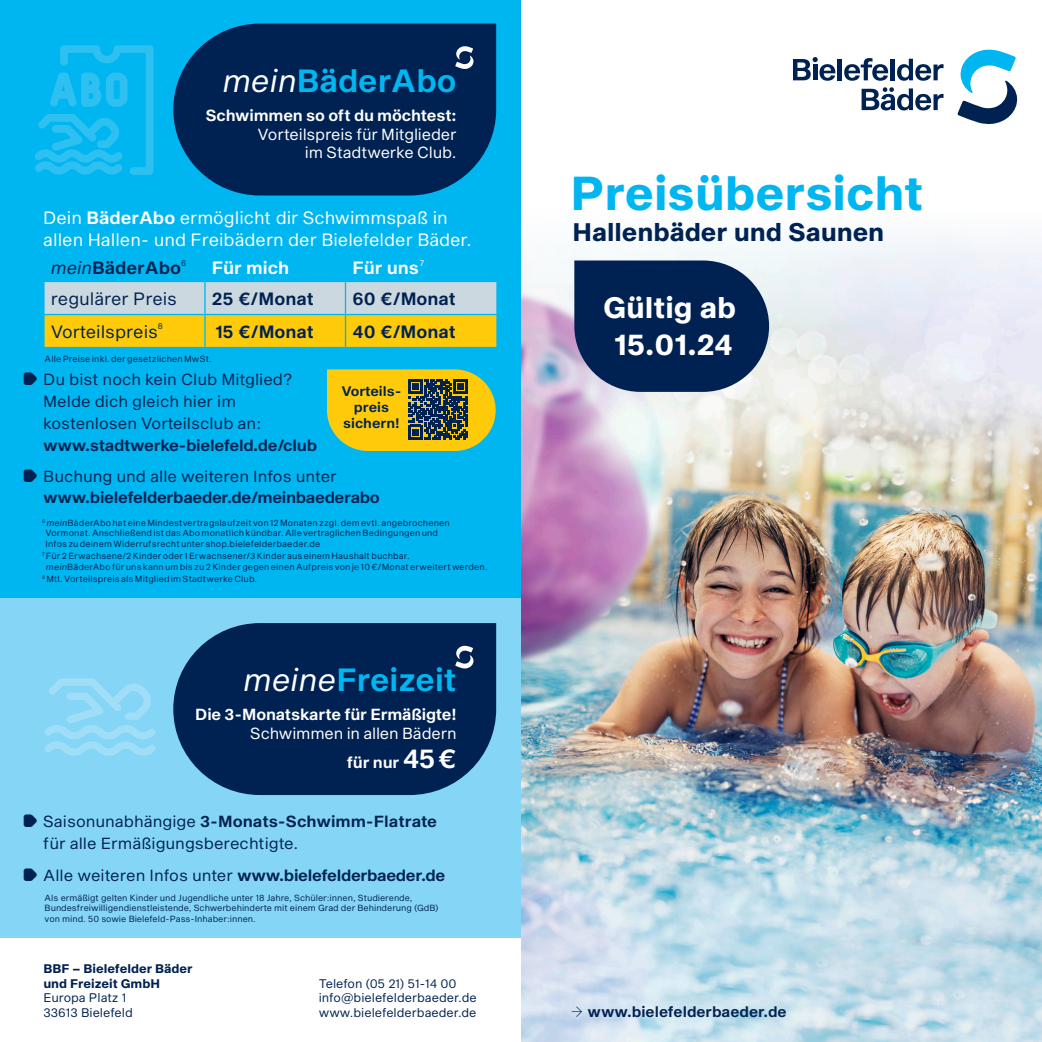
<style>
.page{position:relative;width:1042px;height:1042px;background:#fff}
.page>*{position:absolute;margin:0;border:0;box-sizing:border-box;transform-origin:0 0}
.t1{font:700 46.73px "S Sequel";color:#00b6f0}
.t2{font:31.5px "S Sequel Semi";color:#00b6f0}
.t3{font:700 28.88px/37.6px "S Sequel";color:#fff;text-align:center}
.t4{font:700 24.85px "S Sequel";color:#002252}
.t5{font:17.5px/21.9px "S Sequel";color:#fff}
.t6{font:17.5px "S Sequel Semi";color:#002252}
.t7{font:17.5px "S Sequel";color:#002252}
.t8{font:17.5px "S Sequel Semi";color:#fff}
.t9{font:15.75px/21.9px "S Sequel";color:#002252}
.t10{font:15.75px "S Sequel Semi";letter-spacing:-.02em;color:#002252}
.t11{font:15.75px/18.9px "S Sequel";letter-spacing:-.01em;color:#fff;text-align:right}
.t12{font:15.75px "S Sequel Semi";letter-spacing:-.01em;color:#fff}
.t13{font:15.75px "S Sequel Semi";color:#002252}
.t14{font:14.88px "S Sequel Semi";color:#002252}
.t15{font:13.47px/16.3px "S Sequel Semi";color:#002252;text-align:center}
.t16{font:12.25px/14.7px "S Sequel";color:#002252}
.t17{font:700 12.25px/14.7px "S Sequel";color:#002252}
.t18{font:8.75px/10.5px "S Sequel";letter-spacing:.015em;color:#002252}
.t19{font:8.22px "S Sequel";color:#002252}
.t20{font:8.22px "S Sequel";color:#fff}
.s1{font-family:"S Sequel";font-style:italic;color:#fff}
.s2{font-family:"S Sequel Semi"}
.s3{font-family:"S Sequel Expert";font-style:italic}
.s4{font-style:italic}
.s5{font-size:26.25px}
.s6{font-family:"S Sequel"}
</style>
<div class="page">
<div style="left:0;top:598px;width:521px;height:340px;background:#85d5f7"></div>
<div style="left:0;top:0;width:521px;height:598px;background:#00b6f0"></div>
<svg style="left:35px;top:45px;width:118px;height:130px"></svg>
<img style="left:521px;top:235px;width:521px;height:807px">
<svg style="left:45px;top:282px;width:451px;height:65px;background:#e2d075"></svg>
<hr style="left:204px;top:282px;width:2px;height:32px;background:#00b6f0">
<hr style="left:345px;top:282px;width:1px;height:32px;background:#00b6f0">
<hr style="left:43px;top:314px;width:162px;height:1px;background:#00b6f0">
<hr style="left:205px;top:314px;width:140px;height:1px;background:#00b6f0">
<hr style="left:204px;top:315px;width:2px;height:32px;background:#00b6f0">
<hr style="left:345px;top:314px;width:153px;height:1px;background:#00b6f0">
<hr style="left:345px;top:315px;width:1px;height:32px;background:#00b6f0">
<svg style="left:173px;top:24px;width:323px;height:171px;background:#002e5f"></svg>
<svg style="left:455px;top:46px;width:19px;height:23px"></svg>
<svg style="left:173px;top:623px;width:323px;height:172px;background:#0b3160"></svg>
<svg style="left:455px;top:646px;width:19px;height:22px"></svg>
<svg style="left:45px;top:678px;width:111px;height:78px"></svg>
<svg style="left:861px;top:87px;width:82px;height:23px"></svg>
<svg style="left:793px;top:57px;width:42px;height:24px"></svg>
<div style="left:837px;top:59px;width:5px;height:21px;background:#002252"></div>
<svg style="left:844px;top:58px;width:44px;height:23px"></svg>
<hr style="left:890px;top:59px;width:4px;height:21px;background:#002252">
<svg style="left:897px;top:59px;width:46px;height:22px"></svg>
<svg style="left:957px;top:49px;width:61px;height:75px"></svg>
<svg style="left:574px;top:260px;width:195px;height:132px;background:#1a3863"></svg>
<svg style="left:327px;top:369px;width:169px;height:82px;background:#b6a72b"></svg>
<svg style="left:572px;top:1006px;width:10px;height:11px"></svg>
<h2 class="t2" style="left:222px;top:58px;width:236px"><span class="s1">mein</span>BäderAbo</h2>
<h3 class="t12" style="left:206px;top:104px;width:252px">Schwimmen so oft du möchtest:</h3>
<h3 class="t11" style="left:257px;top:125px;width:201px">Vorteilspreis für Mitglieder im Stadtwerke Club.</h3>
<h3 class="t5" style="left:43px;top:208px;width:430px">Dein <span class="s2">BäderAbo</span> ermöglicht dir Schwimmspaß in allen Hallen- und Freibädern der Bielefelder Bäder.</h3>
<h3 class="t6" style="left:51px;top:256px;width:132px"><span class="s3">mein</span>BäderAbo</h3>
<p class="t19" style="left:181px;top:257px;width:7px">6</p>
<h3 class="t8" style="left:212px;top:256px;width:79px">Für mich</h3>
<h3 class="t8" style="left:352px;top:256px;width:68px">Für uns</h3>
<p class="t20" style="left:420px;top:257px;width:6px">7</p>
<h3 class="t7" style="left:51px;top:286px;width:128px">regulärer Preis</h3>
<h3 class="t6" style="left:212px;top:286px;width:103px">25 €/Monat</h3>
<h3 class="t6" style="left:352px;top:286px;width:105px">60 €/Monat</h3>
<h3 class="t7" style="left:51px;top:319px;width:108px">Vorteilspreis</h3>
<p class="t19" style="left:158px;top:321px;width:7px">8</p>
<h3 class="t6" style="left:215px;top:319px;width:100px">15 €/Monat</h3>
<h3 class="t6" style="left:352px;top:319px;width:105px">40 €/Monat</h3>
<p class="t18" style="left:45px;top:354px;width:169px">Alle Preise inkl. der gesetzlichen MwSt.</p>
<h3 class="t9" style="left:43px;top:369px;width:251px">Du bist noch kein Club Mitglied?<br>Melde dich gleich hier im kostenlosen Vorteilsclub an:</h3>
<h3 class="t10" style="left:43px;top:434px;width:275px">www.stadtwerke-bielefeld.de/club</h3>
<h3 class="t15" style="left:341px;top:383px;width:62px">Vorteils&shy;preis sichern!</h3>
<h3 class="t9" style="left:43px;top:466px;width:295px">Buchung und alle weiteren Infos unter</h3>
<h3 class="t10" style="left:43px;top:486px;width:338px">www.bielefelderbaeder.de/meinbaederabo</h3>
<p class="t18" style="left:45px;top:518px;width:406px;text-indent:-3px"><sup>6</sup> <span class="s4">mein</span>BäderAbo hat eine Mindestvertragslaufzeit von 12 Monaten zzgl. dem evtl. angebrochenen<br>Vormonat. Anschließend ist das Abo monatlich kündbar. Alle vertraglichen Bedingungen und<br>Infos zu deinem Widerrufsrecht unter shop.bielefelderbaeder.de</p>
<p class="t18" style="left:42px;top:574px;width:216px"><sup>8</sup> Mtl. Vorteilspreis als Mitglied im Stadtwerke Club.</p>
<p class="t18" style="left:46px;top:551px;width:443px;text-indent:-4px"><sup>7</sup> Für 2 Erwachsene/2 Kinder oder 1 Erwachsener/3 Kinder aus einem Haushalt buchbar.<br><span class="s4">mein</span>BäderAbo für uns kann um bis zu 2 Kinder gegen einen Aufpreis von je 10 €/Monat erweitert werden.</p>
<h2 class="t2" style="left:243px;top:657px;width:215px"><span class="s1">meine</span>Freizeit</h2>
<h3 class="t12" style="left:195px;top:703px;width:263px">Die 3-Monatskarte für Ermäßigte!</h3>
<h3 class="t11" style="left:250px;top:724px;width:208px">Schwimmen in allen Bädern</h3>
<h3 class="t12" style="left:347px;top:751px;width:111px">für nur <span class="s5">45€</span></h3>
<h3 class="t13" style="left:43px;top:810px;width:395px"><span class="s6">Saisonunabhängige</span> 3-Monats-Schwimm-Flatrate</h3>
<h3 class="t9" style="left:43px;top:833px;width:257px">für alle Ermäßigungsberechtigte.</h3>
<h3 class="t10" style="left:43px;top:864px;width:404px"><span class="s6">Alle weiteren Infos unter</span> www.bielefelderbaeder.de</h3>
<p class="t18" style="left:45px;top:892px;width:395px">Als ermäßigt gelten Kinder und Jugendliche unter 18 Jahre, Schüler:innen, Studierende,<br>Bundesfreiwilligendienstleistende, Schwerbehinderte mit einem Grad der Behinderung (GdB) von mind. 50 sowie Bielefeld-Pass-Inhaber:innen.</p>
<h3 class="t17" style="left:43px;top:962px;width:151px">BBF – Bielefelder Bäder und Freizeit GmbH</h3>
<h3 class="t16" style="left:43px;top:991px;width:91px">Europa Platz 1<br>33613 Bielefeld</h3>
<h3 class="t16" style="left:319px;top:976px;width:159px">Telefon (05 21) 51-14 00 info@bielefelderbaeder.de www.bielefelderbaeder.de</h3>
<h1 class="t1" style="left:570px;top:160px;width:354px">Preisübersicht</h1>
<h3 class="t4" style="left:572px;top:214px;width:313px">Hallenbäder und Saunen</h3>
<h3 class="t3" style="left:603px;top:290px;width:134px">Gültig ab<br>15.01.24</h3>
<h3 class="t14" style="left:587px;top:1001px;width:201px">www.bielefelderbaeder.de</h3>
</div>
